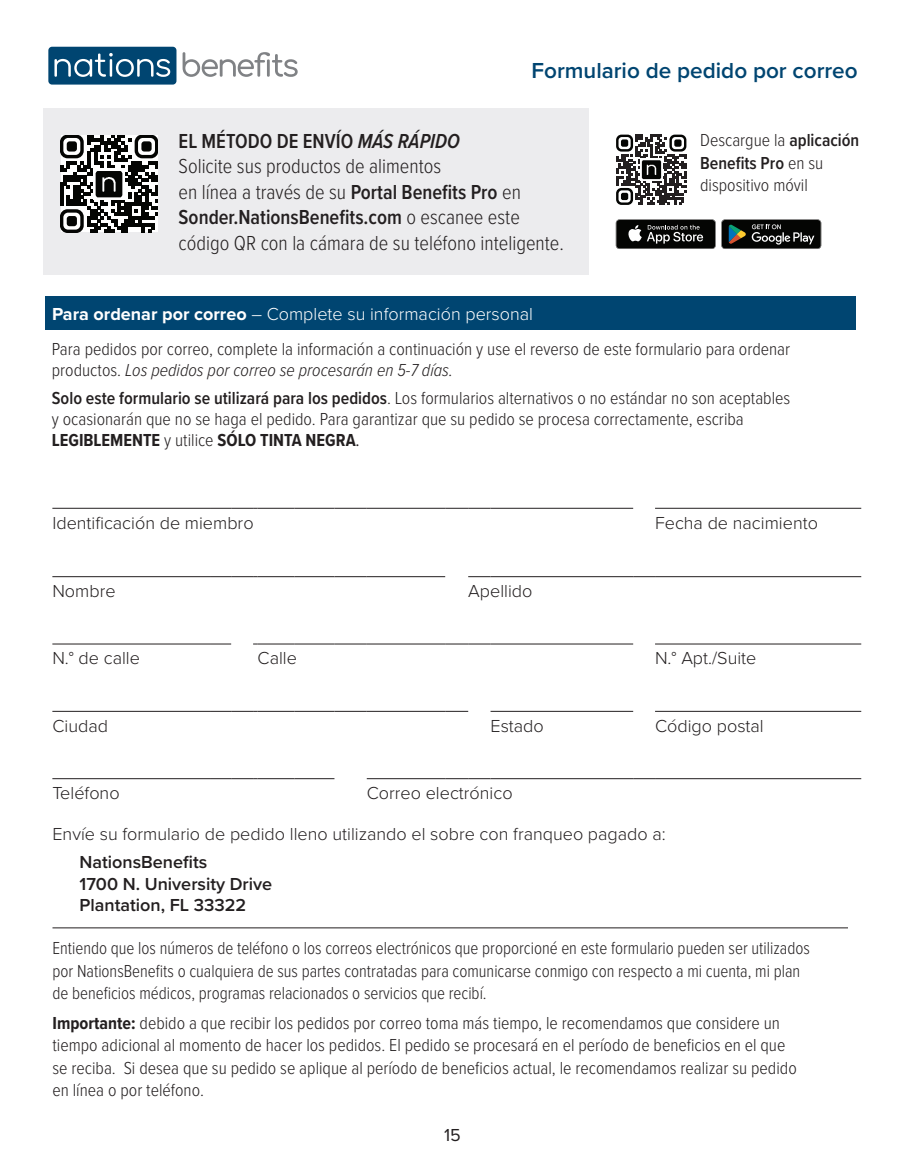
<style>
.page{position:relative;width:905px;height:1175px;background:#fff}
.page>*{position:absolute;margin:0;border:0;box-sizing:border-box;transform-origin:0 0}
.t1{font:600 22.5px "Proxima Nova";color:#004571}
.Footer_-_Center{font:300 21px/25.5px "Proxima Nova Cond";color:#231f20}
.Footer_-_Center-2{font:300 18px/21px "Proxima Nova Cond";color:#231f20}
.Body_Copy{font:300 18px/22.5px "Proxima Nova Cond";color:#231f20}
.Body_Copy-2{font:300 18px/22.5px "Proxima Nova Cond";color:#231f20;scale:.95 1}
.Footer_-_Center-3{font:300 18px "Proxima Nova";color:#231f20}
.Body_Copy-3{font:300 18px "Proxima Nova";color:#231f20}
.t2{font:600 18px/21.6px "Proxima Nova";color:#231f20}
.Form_Headers{font:300 18px "Proxima Nova";color:#fff}
.t3{font:18px "Proxima Nova";color:#231f20}
.s1{font-weight:600}
.s2{font-weight:600;font-style:italic}
.s3{font-weight:700}
.s4{font-style:italic}
.s5{font-weight:400}
</style>
<div class="page">
<div style="left:43px;top:108px;width:545px;height:166px;background:#ececee"></div>
<div style="left:45px;top:296px;width:810px;height:34px;background:#004571"></div>
<hr style="left:52px;top:927px;width:796px;height:1px;background:#231f20">
<svg style="left:616px;top:134px;width:70px;height:71px;fill:#231f20"></svg>
<svg style="left:616px;top:135px;width:17px;height:17px"></svg>
<div style="left:621px;top:139px;width:7px;height:8px;background:#040503;border-radius:2px"></div>
<svg style="left:669px;top:135px;width:17px;height:17px"></svg>
<div style="left:674px;top:139px;width:7px;height:8px;background:#040503;border-radius:2px"></div>
<svg style="left:616px;top:188px;width:17px;height:17px"></svg>
<div style="left:621px;top:193px;width:7px;height:7px;background:#040503;border-radius:2px"></div>
<img style="left:640px;top:159px;width:22px;height:22px">
<svg style="left:721px;top:219px;width:100px;height:30px"></svg>
<svg style="left:616px;top:219px;width:99px;height:30px"></svg>
<svg style="left:182px;top:52px;width:116px;height:25px"></svg>
<div style="left:48px;top:47px;width:128px;height:38px;background:#004571;border-radius:4px"></div>
<svg style="left:54px;top:53px;width:116px;height:24px"></svg>
<hr style="left:52px;top:508px;width:159px;height:1px;background:#231f20">
<svg style="left:211px;top:508px;width:46px;height:1px"></svg>
<hr style="left:257px;top:508px;width:37px;height:1px;background:#231f20">
<hr style="left:294px;top:508px;width:40px;height:1px;background:#231f20">
<hr style="left:334px;top:508px;width:33px;height:1px;background:#231f20">
<hr style="left:367px;top:508px;width:78px;height:1px;background:#231f20">
<svg style="left:445px;top:508px;width:45px;height:1px"></svg>
<hr style="left:490px;top:508px;width:143px;height:1px;background:#231f20">
<hr style="left:655px;top:508px;width:206px;height:1px;background:#231f20">
<hr style="left:52px;top:576px;width:159px;height:1px;background:#231f20">
<svg style="left:211px;top:576px;width:46px;height:1px"></svg>
<hr style="left:257px;top:576px;width:37px;height:1px;background:#231f20">
<hr style="left:294px;top:576px;width:40px;height:1px;background:#231f20">
<hr style="left:334px;top:576px;width:33px;height:1px;background:#231f20">
<hr style="left:367px;top:576px;width:78px;height:1px;background:#231f20">
<svg style="left:468px;top:576px;width:22px;height:1px"></svg>
<hr style="left:490px;top:576px;width:143px;height:1px;background:#231f20">
<svg style="left:633px;top:576px;width:22px;height:1px"></svg>
<hr style="left:655px;top:576px;width:206px;height:1px;background:#231f20">
<hr style="left:52px;top:643px;width:159px;height:1px;background:#231f20">
<svg style="left:211px;top:643px;width:20px;height:1px"></svg>
<hr style="left:257px;top:643px;width:37px;height:1px;background:#231f20">
<hr style="left:294px;top:643px;width:40px;height:1px;background:#231f20">
<hr style="left:334px;top:643px;width:33px;height:1px;background:#231f20">
<hr style="left:367px;top:643px;width:78px;height:1px;background:#231f20">
<svg style="left:445px;top:643px;width:45px;height:1px"></svg>
<hr style="left:490px;top:643px;width:143px;height:1px;background:#231f20">
<hr style="left:655px;top:643px;width:206px;height:1px;background:#231f20">
<hr style="left:52px;top:711px;width:159px;height:1px;background:#231f20">
<svg style="left:211px;top:711px;width:46px;height:1px"></svg>
<hr style="left:257px;top:711px;width:37px;height:1px;background:#231f20">
<hr style="left:294px;top:711px;width:40px;height:1px;background:#231f20">
<hr style="left:334px;top:711px;width:33px;height:1px;background:#231f20">
<hr style="left:367px;top:711px;width:78px;height:1px;background:#231f20">
<svg style="left:445px;top:711px;width:23px;height:1px"></svg>
<hr style="left:490px;top:711px;width:143px;height:1px;background:#231f20">
<hr style="left:655px;top:711px;width:206px;height:1px;background:#231f20">
<hr style="left:52px;top:778px;width:159px;height:1px;background:#231f20">
<svg style="left:211px;top:778px;width:46px;height:1px"></svg>
<hr style="left:257px;top:778px;width:37px;height:1px;background:#231f20">
<hr style="left:294px;top:778px;width:40px;height:1px;background:#231f20">
<hr style="left:367px;top:778px;width:78px;height:1px;background:#231f20">
<svg style="left:445px;top:778px;width:45px;height:1px"></svg>
<hr style="left:490px;top:778px;width:143px;height:1px;background:#231f20">
<svg style="left:633px;top:778px;width:22px;height:1px"></svg>
<hr style="left:655px;top:778px;width:206px;height:1px;background:#231f20">
<svg style="left:61px;top:135px;width:96px;height:97px;fill:#040503"></svg>
<svg style="left:61px;top:135px;width:23px;height:23px"></svg>
<div style="left:67px;top:141px;width:10px;height:10px;background:#040503;border-radius:3px"></div>
<svg style="left:135px;top:135px;width:22px;height:23px"></svg>
<div style="left:141px;top:141px;width:11px;height:10px;background:#040503;border-radius:3px"></div>
<svg style="left:61px;top:209px;width:23px;height:23px"></svg>
<div style="left:67px;top:216px;width:10px;height:10px;background:#040503;border-radius:3px"></div>
<img style="left:94px;top:168px;width:30px;height:31px">
<p class="t1" style="left:531px;top:53px;width:328px">Formulario de pedido por correo</p>
<p class="Footer_-_Center" style="left:179px;top:127px;width:387px"><span class="s1">EL MÉTODO DE ENVÍO</span> <span class="s2">MÁS RÁPIDO<br></span>Solicite sus productos de alimentos<br>en línea a través de su <span class="s1">Portal Benefits Pro</span> en <span class="s1">Sonder.NationsBenefits.com</span> o escanee este código QR con la cámara de su teléfono inteligente.</p>
<p class="Body_Copy" style="left:700px;top:128px;width:161px">Descargue la <span class="s1">aplicación<br>Benefits Pro</span> en su dispositivo móvil</p>
<p class="Form_Headers" style="left:52px;top:300px;width:482px"><span class="s3">Para ordenar por correo</span> – Complete su información personal</p>
<p class="Footer_-_Center-2" style="left:52px;top:338px;width:739px">Para pedidos por correo, complete la información a continuación y use el reverso de este formulario para ordenar productos. <span class="s4">Los pedidos por correo se procesarán en 5-7 días.</span></p>
<p class="Footer_-_Center-2" style="left:52px;top:387px;width:740px"><span class="s1">Solo este formulario se utilizará para los pedidos</span>. Los formularios alternativos o no estándar no son aceptables y ocasionarán que no se haga el pedido. Para garantizar que su pedido se procesa correctamente, escriba<br><span class="s3">LEGIBLEMENTE</span> y utilice <span class="s3">SÓLO TINTA NEGRA</span><span class="s5">.</span></p>
<p class="Footer_-_Center-3" style="left:52px;top:509px;width:203px">Identificación de miembro</p>
<p class="Footer_-_Center-3" style="left:655px;top:509px;width:164px">Fecha de nacimiento</p>
<p class="Footer_-_Center-3" style="left:52px;top:577px;width:65px">Nombre</p>
<p class="Footer_-_Center-3" style="left:468px;top:577px;width:66px">Apellido</p>
<p class="Footer_-_Center-3" style="left:52px;top:645px;width:89px">N.° de calle</p>
<p class="Footer_-_Center-3" style="left:257px;top:645px;width:41px">Calle</p>
<p class="Footer_-_Center-3" style="left:655px;top:645px;width:103px">N.° Apt./Suite</p>
<p class="Footer_-_Center-3" style="left:52px;top:712px;width:57px">Ciudad</p>
<p class="Footer_-_Center-3" style="left:490px;top:712px;width:55px">Estado</p>
<p class="Footer_-_Center-3" style="left:655px;top:712px;width:110px">Código postal</p>
<p class="Footer_-_Center-3" style="left:52px;top:779px;width:69px">Teléfono</p>
<p class="Footer_-_Center-3" style="left:367px;top:779px;width:147px">Correo electrónico</p>
<p class="Body_Copy-3" style="left:52px;top:820px;width:614px">Envíe su formulario de pedido lleno utilizando el sobre con franqueo pagado a:</p>
<p class="t2" style="left:79px;top:851px;width:194px">NationsBenefits<br>1700 N. University Drive<br>Plantation, FL 33322</p>
<p class="Body_Copy-2" style="left:52px;top:936px;width:798px">Entiendo que los números de teléfono o los correos electrónicos que proporcioné en este formulario pueden ser utilizados por NationsBenefits o cualquiera de sus partes contratadas para comunicarse conmigo con respecto a mi cuenta, mi plan de beneficios médicos, programas relacionados o servicios que recibí.</p>
<p class="Body_Copy" style="left:52px;top:1010px;width:745px"><span class="s3">Importante:</span> debido a que recibir los pedidos por correo toma más tiempo, le recomendamos que considere un tiempo adicional al momento de hacer los pedidos. El pedido se procesará en el período de beneficios en el que se reciba. Si desea que su pedido se aplique al período de beneficios actual, le recomendamos realizar su pedido en línea o por teléfono.</p>
<p class="t3" style="left:444px;top:1121px;width:18px">15</p>
</div>
